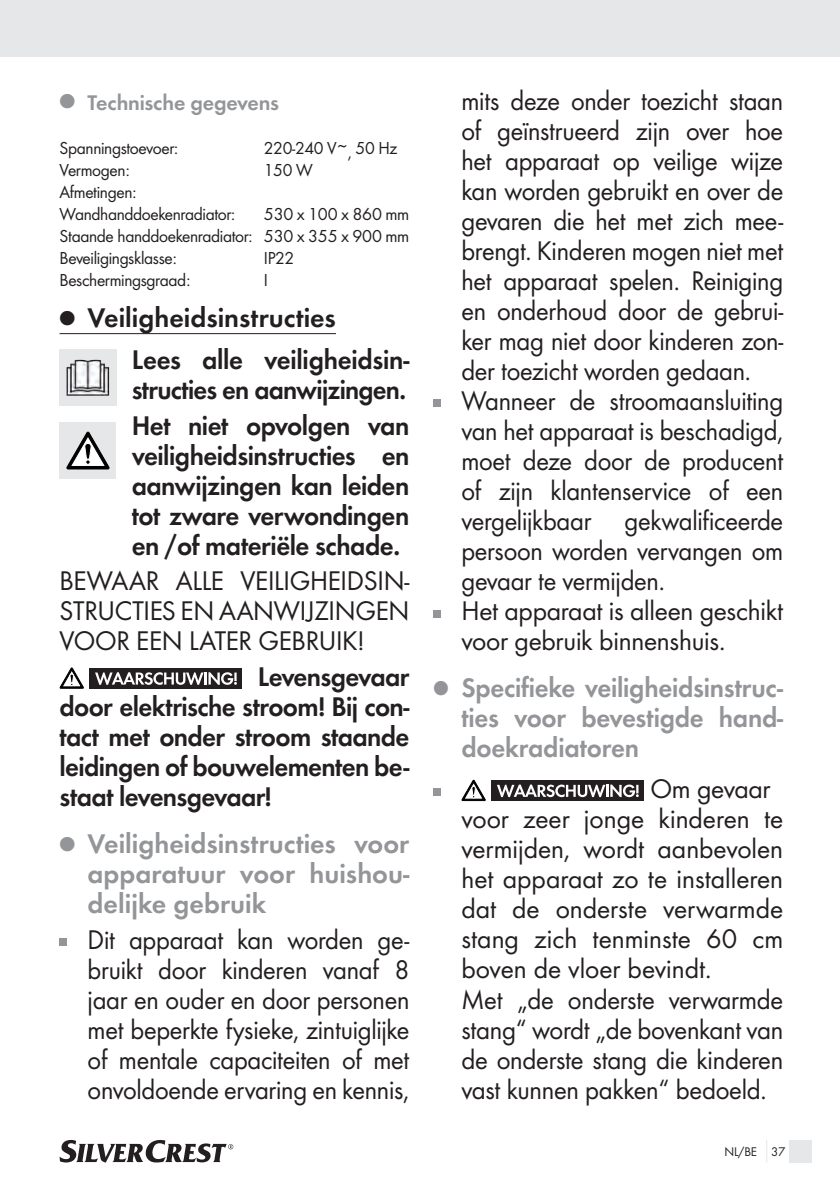
<style>
.page{position:relative;width:840px;height:1191px;background:#fff}
.page>*{position:absolute;margin:0;border:0;box-sizing:border-box;transform-origin:0 0}
.t1{font:28px/30px "Futura Pro";letter-spacing:-.01em;color:#231f20;scale:.96 1}
.t2{font:28px/30px "Futura Pro";letter-spacing:-.01em;color:#231f20}
.t3{font:600 28px/30px "Futura Pro";letter-spacing:-.02em;color:#231f20;text-align:justify;scale:.96 1}
.t4{font:600 28px/30px "Futura Pro";color:#939598;text-align:justify;scale:.96 1}
.t5{font:600 28px/30px "Futura Pro";color:#939598;text-align:justify}
.t6{font:600 28px/41.4px "Futura Pro";letter-spacing:-.02em;color:#231f20}
.t7{font:600 28px/35.6px "Futura Pro";letter-spacing:-.02em;color:#231f20;scale:.95 1}
.t8{font:600 22px "Futura Pro";letter-spacing:-.01em;color:#939598}
.t9{font:18px/22px "Futura Pro";letter-spacing:-.02em;color:#231f20}
.t10{font:13px "Futura Pro";color:#231f20}
</style>
<div class="page">
<div style="left:0;top:0;width:839px;height:57px;background:#e6e7e9"></div>
<div style="left:788px;top:1140px;width:23px;height:22px;background:#e6e7e9"></div>
<svg style="left:60px;top:1140px;width:173px;height:22px"></svg>
<div style="left:433px;top:400px;width:7px;height:7px;background:#939598"></div>
<div style="left:433px;top:610px;width:7px;height:7px;background:#939598"></div>
<div style="left:433px;top:788px;width:7px;height:7px;background:#939598"></div>
<svg style="left:461px;top:780px;width:24px;height:20px"></svg>
<div style="left:491px;top:780px;width:152px;height:20px;background:#231f20"></div>
<svg style="left:497px;top:784px;width:141px;height:13px"></svg>
<hr style="left:60px;top:333px;width:276px;height:1px;background:#231f20">
<div style="left:60px;top:349px;width:57px;height:57px;background:#e6e7e9"></div>
<img style="left:66px;top:359px;width:44px;height:37px">
<div style="left:60px;top:422px;width:56px;height:57px;background:#e6e7e9"></div>
<svg style="left:67px;top:432px;width:42px;height:37px"></svg>
<svg style="left:60px;top:668px;width:23px;height:20px"></svg>
<div style="left:89px;top:668px;width:153px;height:20px;background:#231f20"></div>
<svg style="left:95px;top:672px;width:142px;height:13px"></svg>
<div style="left:60px;top:938px;width:7px;height:8px;background:#939598"></div>
<p class="t8" style="left:60px;top:87px;width:221px">● Technische gegevens</p>
<p class="t9" style="left:60px;top:136px;width:120px">Spanningstoevoer:</p>
<p class="t9" style="left:264px;top:136px;width:135px">220-240 V~, 50 Hz</p>
<p class="t9" style="left:60px;top:158px;width:72px">Vermogen:</p>
<p class="t9" style="left:264px;top:158px;width:50px">150 W</p>
<p class="t9" style="left:60px;top:180px;width:177px">Afmetingen:<br>Wandhanddoekenradiator:</p>
<p class="t9" style="left:60px;top:202px;width:351px;text-align:justify;text-indent:204px">530 x 100 x 860 mm Staande handdoekenradiator: 530 x 355 x 900 mm Beveiligingsklasse:</p>
<p class="t9" style="left:264px;top:246px;width:32px">IP22</p>
<p class="t9" style="left:60px;top:268px;width:132px">Beschermingsgraad:</p>
<p class="t9" style="left:264px;top:268px;width:6px">I</p>
<p class="t6" style="left:132px;top:295px;width:279px;text-indent:-72px">● Veiligheidsinstructies<br>Lees alle veiligheidsin-</p>
<p class="t7" style="left:132px;top:370px;width:294px">structies en aanwijzingen.<br>Het niet opvolgen van</p>
<p class="t3" style="left:132px;top:438px;width:290px">veiligheidsinstructies en aanwijzingen kan leiden tot zware verwondingen en /of materiële schade.</p>
<p class="t2" style="left:60px;top:565px;width:351px;text-align:justify">BEWAAR ALLE VEILIGHEIDSIN-STRUCTIES EN AANWIJZINGEN VOOR EEN LATER GEBRUIK!</p>
<p class="t3" style="left:60px;top:659px;width:366px;text-indent:198px">Levensgevaar door elektrische stroom! Bij con&shy;tact met onder stroom staande leidingen of bouwelementen be&shy;staat levensgevaar!</p>
<p class="t5" style="left:88px;top:827px;width:323px;text-indent:-28px">● Veiligheidsinstructies voor apparatuur voor huishou&shy;delijke gebruik</p>
<p class="t1" style="left:88px;top:923px;width:336px;text-align:justify">Dit apparaat kan worden ge&shy;bruikt door kinderen vanaf 8 jaar en ouder en door personen met beperkte fysieke, zintuiglijke of mentale capaciteiten of met onvoldoende ervaring en kennis,</p>
<p class="t1" style="left:461px;top:84px;width:336px">mits deze onder toezicht staan of geïnstrueerd zijn over hoe het apparaat op veilige wijze kan worden gebruikt en over de gevaren die het met zich mee&shy;brengt. Kinderen mogen niet met het apparaat spelen. Reiniging en onderhoud door de gebrui&shy;ker mag niet door kinderen zon&shy;der toezicht worden gedaan.<br>Wanneer de stroomaansluiting van het apparaat is beschadigd, moet deze door de producent of zijn klantenservice of een vergelijkbaar gekwalificeerde persoon worden vervangen om gevaar te vermijden.<br>Het apparaat is alleen geschikt voor gebruik binnenshuis.</p>
<p class="t4" style="left:461px;top:671px;width:336px;text-indent:-28px">● Specifieke veiligheidsinstruc&shy;ties voor bevestigde hand&shy;doekradiatoren</p>
<p class="t2" style="left:461px;top:773px;width:323px;text-indent:189px">Om gevaar voor zeer jonge kinderen te vermijden, wordt aanbevolen het apparaat zo te installeren dat de onderste verwarmde stang zich tenminste 60 cm boven de vloer bevindt.<br>Met „de onderste verwarmde stang“ wordt „de bovenkant van de onderste stang die kinderen vast kunnen pakken“ bedoeld.</p>
<p class="t10" style="left:724px;top:1142px;width:62px">NL/BE 37</p>
</div>
